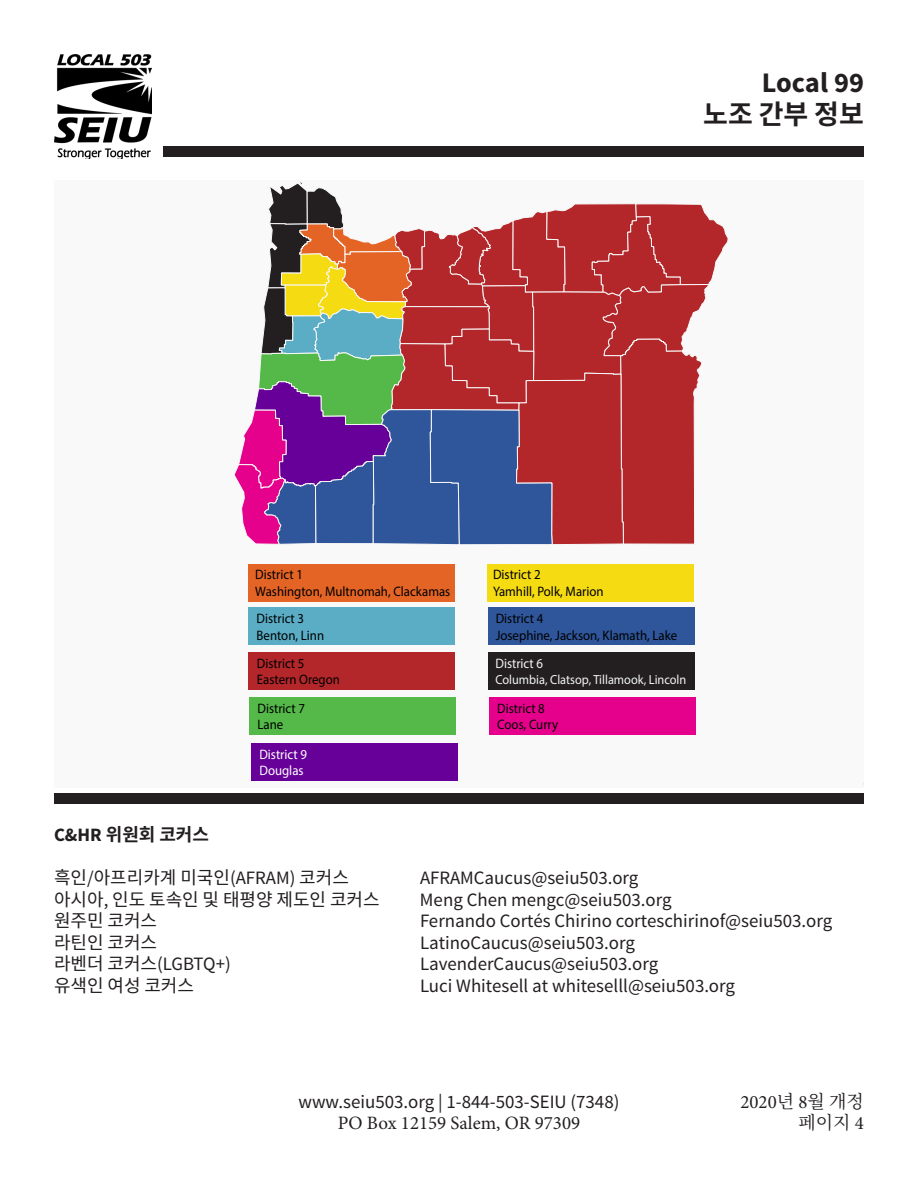
<style>
.page{position:relative;width:918px;height:1188px;background:#fff}
.page>*{position:absolute;margin:0;border:0;box-sizing:border-box;transform-origin:0 0}
.t1{font:700 28.35px "Source Sans Pro";color:#231f20}
.t2{font:700 27px "Source Han Sans KR";color:#231f20}
.t3{font:18.9px "Source Sans Pro";color:#231f20}
.t4{font:18.9px "Minion Pro";color:#231f20}
.t5{font:18px "Source Han Sans KR";color:#231f20}
.t6{font:700 18px "Source Han Sans KR";color:#231f20}
.t7{font:18px "Source Han Serif K";color:#231f20}
.t8{font:13.65px/16.5px "Myriad Pro";color:#000;scale:.94 1}
.t9{font:13.65px/16.5px "Myriad Pro";color:#fff;scale:.94 1}
.t10{font:13.65px "Myriad Pro";color:#f4f4f4;scale:.94 1}
.t11{font:13.2px "Myriad Pro";color:#f4f4f4;scale:.94 1}
.s1{font-family:"Source Sans Pro";font-size:18.9px}
.s2{font-family:"Source Han Sans KR";font-size:18px}
.s3{font-family:"Source Han Serif K";font-size:18px}
.s4{font-family:"Minion Pro";font-size:18.9px}
</style>
<div class="page">
<div style="left:164px;top:146px;width:700px;height:11px;background:#231f20"></div>
<img style="left:54px;top:54px;width:98px;height:105px">
<div style="left:54px;top:793px;width:810px;height:10px;background:#231f20"></div>
<div style="left:54px;top:180px;width:810px;height:608px;background:#f9f9f9"></div>
<div style="left:248px;top:564px;width:206px;height:37px;background:#e46425"></div>
<div style="left:488px;top:564px;width:206px;height:37px;background:#f5db12"></div>
<div style="left:249px;top:608px;width:206px;height:37px;background:#5aadc5"></div>
<div style="left:488px;top:608px;width:206px;height:37px;background:#2f559a"></div>
<div style="left:249px;top:652px;width:206px;height:38px;background:#b3262a"></div>
<div style="left:488px;top:652px;width:206px;height:38px;background:#231f20"></div>
<div style="left:250px;top:698px;width:206px;height:37px;background:#54b948"></div>
<div style="left:489px;top:698px;width:206px;height:37px;background:#e5018c"></div>
<div style="left:251px;top:743px;width:206px;height:38px;background:#609"></div>
<svg style="left:234px;top:182px;width:494px;height:363px"></svg>
<p class="t1" style="left:762px;top:64px;width:104px">Local 99</p>
<p class="t2" style="left:703px;top:99px;width:162px">노조 간부 정보</p>
<p class="t8" style="left:255px;top:566px;width:209px">District 1<br>Washington, Multnomah, Clackamas</p>
<p class="t8" style="left:493px;top:566px;width:119px">District 2<br>Yamhill, Polk, Marion</p>
<p class="t8" style="left:257px;top:610px;width:73px">District 3<br>Benton, Linn</p>
<p class="t8" style="left:496px;top:610px;width:195px">District 4<br>Josephine, Jackson, Klamath, Lake</p>
<p class="t8" style="left:257px;top:654px;width:90px">District 5<br>Eastern Oregon</p>
<p class="t10" style="left:496px;top:655px;width:52px">District 6</p>
<p class="t11" style="left:495px;top:671px;width:205px">Columbia, Clatsop, Tillamook, Lincoln</p>
<p class="t8" style="left:257px;top:700px;width:52px">District 7<br>Lane</p>
<p class="t8" style="left:497px;top:700px;width:66px">District 8<br>Coos, Curry</p>
<p class="t9" style="left:259px;top:746px;width:52px">District 9<br>Douglas</p>
<p class="t6" style="left:54px;top:824px;width:157px"><span class="s1">C&amp;HR</span> 위원회 코커스</p>
<p class="t5" style="left:54px;top:867px;width:296px">흑인<span class="s1">/</span>아프리카계 미국인<span class="s1">(AFRAM)</span> 코커스</p>
<p class="t3" style="left:420px;top:866px;width:220px">AFRAMCaucus@seiu503.org</p>
<p class="t5" style="left:54px;top:889px;width:327px">아시아<span class="s1">,</span> 인도 토속인 및 태평양 제도인 코커스</p>
<p class="t3" style="left:420px;top:888px;width:253px">Meng Chen mengc@seiu503.org</p>
<p class="t5" style="left:54px;top:910px;width:105px">원주민 코커스</p>
<p class="t3" style="left:420px;top:909px;width:414px">Fernando Cortés Chirino corteschirinof@seiu503.org</p>
<p class="t5" style="left:54px;top:932px;width:105px">라틴인 코커스</p>
<p class="t3" style="left:420px;top:931px;width:216px">LatinoCaucus@seiu503.org</p>
<p class="t3" style="left:54px;top:952px;width:178px"><span class="s2">라벤더 코커스</span>(LGBTQ+)</p>
<p class="t3" style="left:420px;top:952px;width:240px">LavenderCaucus@seiu503.org</p>
<p class="t5" style="left:54px;top:975px;width:142px">유색인 여성 코커스</p>
<p class="t3" style="left:420px;top:974px;width:317px">Luci Whitesell at whiteselll@seiu503.org</p>
<p class="t3" style="left:299px;top:1090px;width:322px">www.seiu503.org | 1-844-503-SEIU (7348)</p>
<p class="t4" style="left:338px;top:1111px;width:244px">PO Box 12159 Salem, OR 97309</p>
<p class="t4" style="left:741px;top:1089px;width:125px">2020<span class="s3">년</span> 8<span class="s3">월 개정</span></p>
<p class="t7" style="left:798px;top:1113px;width:67px">페이지 <span class="s4">4</span></p>
</div>
